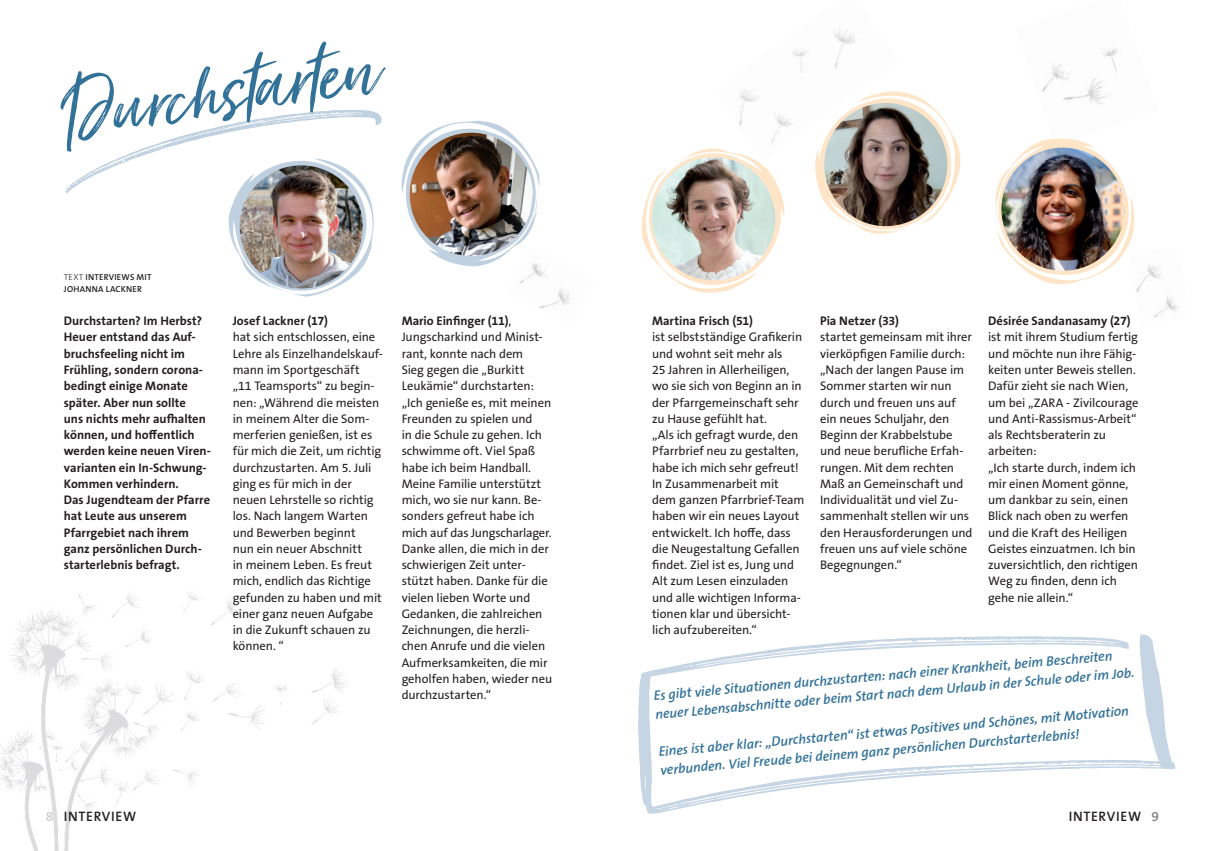
<style>
.page{position:relative;width:1205px;height:851px;background:#fff}
.page>*{position:absolute;margin:0;border:0;box-sizing:border-box;transform-origin:0 0}
.t1{font:98.12px "Just Lovely Slanted Wide";color:#337298;scale:.95 1}
.t2{font:italic 600 13.75px/18.8px "The Sans B W6";color:#337298}
.t3{font:600 13.75px "The Sans B W6";letter-spacing:.05em;color:#231f20}
.t4{font:12.5px/16.2px "The Sans B W5 Plain";letter-spacing:-.005em;color:#231f20}
.t5{font:700 12.5px/16.2px "The Sans B W7";color:#231f20}
.t6{font:600 8.75px/11.2px "The Sans B W6";letter-spacing:.025em;color:#231f20}
.s1{font-family:"The Sans B W3";font-weight:300}
.s2{font-family:"The Sans B W5 Plain";font-weight:400}
.s3{color:#808285}
</style>
<div class="page">
<img style="left:0;top:592px;width:347px;height:258px">
<img style="left:1053px;top:48px;width:65px;height:19px">
<img style="left:792px;top:29px;width:66px;height:38px">
<img style="left:519px;top:279px;width:51px;height:30px">
<img style="left:1155px;top:268px;width:23px;height:49px">
<svg style="left:638px;top:634px;width:538px;height:180px"></svg>
<svg style="left:65px;top:110px;width:317px;height:187px"></svg>
<img style="left:240px;top:165px;width:123px;height:123px;border-radius:62px">
<svg style="left:401px;top:120px;width:145px;height:159px"></svg>
<img style="left:410px;top:133px;width:123px;height:123px;border-radius:62px">
<svg style="left:641px;top:67px;width:514px;height:251px"></svg>
<img style="left:652px;top:157px;width:123px;height:123px;border-radius:62px">
<h1 class="t1" style="left:51px;top:58px;width:339px;rotate:-9deg">Durchstarten</h1>
<p class="t6" style="left:64px;top:272px;width:89px"><span class="s1">TEXT</span> INTERVIEWS MIT<br>JOHANNA LACKNER</p>
<p class="t5" style="left:64px;top:313px;width:149px">Durchstarten? Im Herbst?<br>Heuer entstand das Auf&shy;bruchsfeeling nicht im<br>Frühling, sondern corona&shy;bedingt einige Monate später. Aber nun sollte<br>uns nichts mehr aufhalten können, und hoffentlich werden keine neuen Viren&shy;varianten ein In-Schwung-<br>Kommen verhindern.<br>Das Jugendteam der Pfarre hat Leute aus unserem<br>Pfarrgebiet nach ihrem ganz persönlichen Durch&shy;starterlebnis befragt.</p>
<p class="t5" style="left:233px;top:313px;width:97px">Josef Lackner (17)</p>
<p class="t4" style="left:233px;top:329px;width:152px">hat sich entschlossen, eine<br>Lehre als Einzelhandelskauf&shy;mann im Sportgeschäft<br>„11 Teamsports“ zu begin&shy;nen: „Während die meisten in meinem Alter die Som&shy;merferien genießen, ist es für mich die Zeit, um richtig durchzustarten. Am 5. Juli ging es für mich in der neuen Lehrstelle so richtig los. Nach langem Warten und Bewerben beginnt<br>nun ein neuer Abschnitt<br>in meinem Leben. Es freut mich, endlich das Richtige gefunden zu haben und mit einer ganz neuen Aufgabe in die Zukunft schauen zu können. “</p>
<p class="t5" style="left:402px;top:313px;width:111px">Mario Einfinger (11)<span class="s2">,</span></p>
<p class="t4" style="left:402px;top:329px;width:152px">Jungscharkind und Minist&shy;rant, konnte nach dem<br>Sieg gegen die „Burkitt<br>Leukämie“ durchstarten: „Ich genieße es, mit meinen<br>Freunden zu spielen und<br>in die Schule zu gehen. Ich schwimme oft. Viel Spaß habe ich beim Handball.<br>Meine Familie unterstützt mich, wo sie nur kann. Be&shy;sonders gefreut habe ich mich auf das Jungscharlager.<br>Danke allen, die mich in der schwierigen Zeit unter&shy;stützt haben. Danke für die vielen lieben Worte und<br>Gedanken, die zahlreichen<br>Zeichnungen, die herzli&shy;chen Anrufe und die vielen<br>Aufmerksamkeiten, die mir geholfen haben, wieder neu durchzustarten.“</p>
<p class="t5" style="left:652px;top:313px;width:102px">Martina Frisch (51)</p>
<p class="t4" style="left:652px;top:329px;width:154px">ist selbstständige Grafikerin und wohnt seit mehr als<br>25 Jahren in Allerheiligen, wo sie sich von Beginn an in der Pfarrgemeinschaft sehr zu Hause gefühlt hat.<br>„Als ich gefragt wurde, den<br>Pfarrbrief neu zu gestalten, habe ich mich sehr gefreut!<br>In Zusammenarbeit mit dem ganzen Pfarrbrief-Team haben wir ein neues Layout entwickelt. Ich hoffe, dass die Neugestaltung Gefallen findet. Ziel ist es, Jung und<br>Alt zum Lesen einzuladen und alle wichtigen Informa&shy;tionen klar und übersicht&shy;lich aufzubereiten.“</p>
<p class="t5" style="left:820px;top:313px;width:80px">Pia Netzer (33)</p>
<p class="t4" style="left:820px;top:329px;width:154px">startet gemeinsam mit ihrer vierköpfigen Familie durch: „Nach der langen Pause im<br>Sommer starten wir nun durch und freuen uns auf ein neues Schuljahr, den<br>Beginn der Krabbelstube und neue berufliche Erfah&shy;rungen. Mit dem rechten<br>Maß an Gemeinschaft und<br>Individualität und viel Zu&shy;sammenhalt stellen wir uns den Herausforderungen und freuen uns auf viele schöne<br>Begegnungen.“</p>
<p class="t5" style="left:988px;top:313px;width:144px">Désirée Sandanasamy (27)</p>
<p class="t4" style="left:988px;top:329px;width:152px">ist mit ihrem Studium fertig und möchte nun ihre Fähig&shy;keiten unter Beweis stellen.<br>Dafür zieht sie nach Wien, um bei „ZARA - Zivilcourage und Anti-Rassismus-Arbeit“ als Rechtsberaterin zu arbeiten:<br>„Ich starte durch, indem ich mir einen Moment gönne, um dankbar zu sein, einen<br>Blick nach oben zu werfen und die Kraft des Heiligen<br>Geistes einzuatmen. Ich bin zuversichtlich, den richtigen<br>Weg zu finden, denn ich gehe nie allein.“</p>
<p class="t2" style="left:653px;top:686px;width:482px;rotate:-5deg">Es gibt viele Situationen durchzustarten: nach einer Krankheit, beim Beschreiten neuer Lebensabschnitte oder beim Start nach dem Urlaub in der Schule oder im Job.</p>
<p class="t2" style="left:658px;top:742px;width:473px;rotate:-5deg">Eines ist aber klar: „Durchstarten“ ist etwas Positives und Schönes, mit Motivation verbunden. Viel Freude bei deinem ganz persönlichen Durchstarterlebnis!</p>
<p class="t3" style="left:46px;top:807px;width:92px"><span class="s3">8</span> INTERVIEW</p>
<p class="t3" style="left:1069px;top:807px;width:92px">INTERVIEW <span class="s3">9</span></p>
</div>
